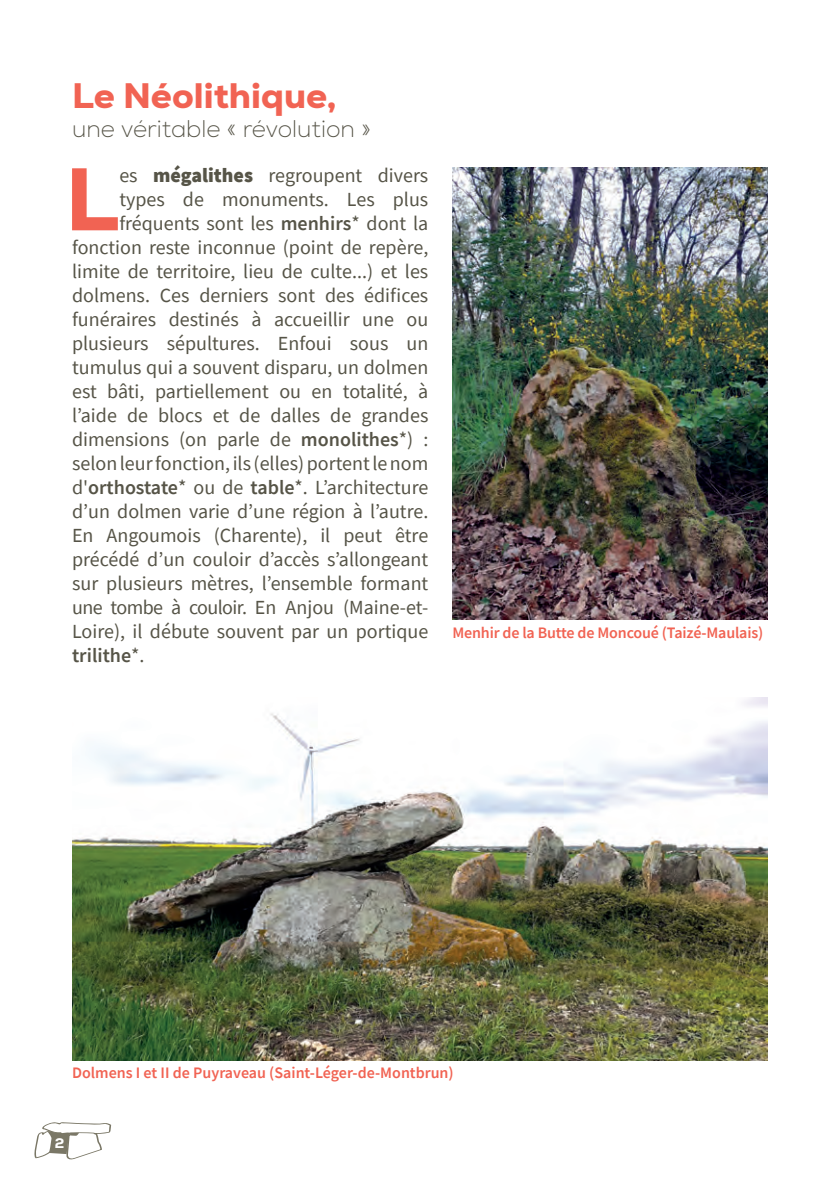
<style>
.page{position:relative;width:840px;height:1191px;background:#fff}
.page>*{position:absolute;margin:0;border:0;box-sizing:border-box;transform-origin:0 0}
.t1{font:800 88.6px "Nexa";color:#f16353}
.t2{font:800 36px "Nexa";color:#f16353}
.t3{font:200 24px "Nexa";color:#565447}
.t4{font:20px "Source Sans Pro";color:#565447}
.t5{font:20px "Source Sans Pro";letter-spacing:-.03em;color:#565447}
.t6{font:600 20px "Source Sans Pro";color:#565447}
.t7{font:600 16px "Source Sans Pro";letter-spacing:-.01em;color:#f16353}
.t8{font:800 14px "Nexa";color:#fff}
.s1{font-weight:900}
.s2{font-weight:600}
.s3{font-weight:400}
</style>
<div class="page">
<svg style="left:34px;top:1122px;width:77px;height:38px"></svg>
<img style="left:72px;top:698px;width:695px;height:362px">
<img style="left:452px;top:167px;width:315px;height:452px">
<h2 class="t2" style="left:72px;top:72px;width:266px">Le Néolithique,</h2>
<p class="t3" style="left:72px;top:114px;width:300px">une véritable « révolution »</p>
<h1 class="t1" style="left:65px;top:142px;width:55px">L</h1>
<p class="t4" style="left:119px;top:163px;width:310px">es <span class="s1">mégalithes</span> regroupent divers</p>
<p class="t4" style="left:119px;top:187px;width:310px">types de monuments. Les plus</p>
<p class="t4" style="left:119px;top:211px;width:310px">fréquents sont les <span class="s2">menhirs</span>* dont la</p>
<p class="t4" style="left:72px;top:235px;width:357px">fonction reste inconnue (point de repère,</p>
<p class="t4" style="left:72px;top:259px;width:357px">limite de territoire, lieu de culte...) et les</p>
<p class="t4" style="left:72px;top:283px;width:357px">dolmens. Ces derniers sont des édifices</p>
<p class="t4" style="left:72px;top:307px;width:357px">funéraires destinés à accueillir une ou</p>
<p class="t4" style="left:72px;top:331px;width:357px">plusieurs sépultures. Enfoui sous un</p>
<p class="t4" style="left:72px;top:355px;width:357px">tumulus qui a souvent disparu, un dolmen</p>
<p class="t4" style="left:72px;top:379px;width:357px">est bâti, partiellement ou en totalité, à</p>
<p class="t4" style="left:72px;top:403px;width:357px">l’aide de blocs et de dalles de grandes</p>
<p class="t4" style="left:72px;top:427px;width:357px">dimensions (on parle de <span class="s2">monolithes</span>*) :</p>
<p class="t4" style="left:72px;top:451px;width:357px">selon leur fonction, ils (elles) portent le nom</p>
<p class="t4" style="left:72px;top:475px;width:357px">d'<span class="s2">orthostate</span>* ou de <span class="s2">table</span>*. L’architecture</p>
<p class="t4" style="left:72px;top:499px;width:357px">d’un dolmen varie d’une région à l’autre.</p>
<p class="t4" style="left:72px;top:523px;width:357px">En Angoumois (Charente), il peut être</p>
<p class="t4" style="left:72px;top:547px;width:357px">précédé d’un couloir d’accès s’allongeant</p>
<p class="t4" style="left:72px;top:571px;width:357px">sur plusieurs mètres, l’ensemble formant</p>
<p class="t5" style="left:72px;top:595px;width:357px">une tombe à couloir. En Anjou (Maine-et-</p>
<p class="t4" style="left:72px;top:619px;width:357px">Loire), il débute souvent par un portique</p>
<p class="t6" style="left:72px;top:642px;width:74px">trilithe<span class="s3">*.</span></p>
<p class="t7" style="left:452px;top:622px;width:312px">Menhir de la Butte de Moncoué (Taizé-Maulais)</p>
<p class="t7" style="left:72px;top:1062px;width:383px">Dolmens I et II de Puyraveau (Saint-Léger-de-Montbrun)</p>
<p class="t8" style="left:55px;top:1133px;width:11px">2</p>
</div>
